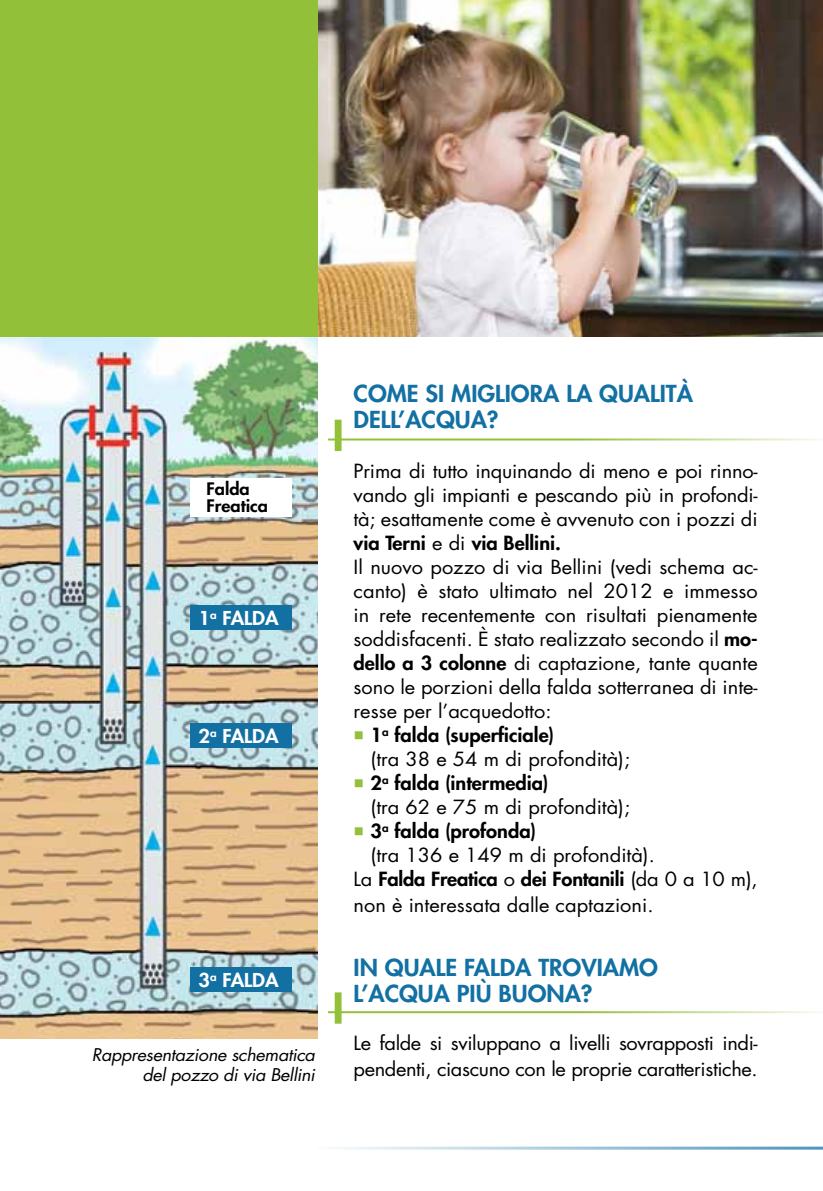
<style>
.page{position:relative;width:823px;height:1191px;background:#fff}
.page>*{position:absolute;margin:0;border:0;box-sizing:border-box;transform-origin:0 0}
.t1{font:800 22.8px/26px "Futura";color:#1270a3;scale:1.05 1}
.t2{font:19px/24px "Futura";color:#000;scale:1.05 1}
.t3{font:19px/26px "Futura";letter-spacing:-.02em;color:#000;scale:1.05 1}
.t4{font:800 19px "Futura";letter-spacing:-.01em;color:#000;scale:1.05 1}
.t5{font:800 18.6px "Futura";color:#fff;scale:1.07 1}
.t6{font:italic 17.2px/20px "Futura";letter-spacing:-.02em;color:#000;text-align:right;scale:1.05 1}
.t7{font:800 16.8px/17.6px "Futura";color:#000;scale:1.07 1}
.s1{font-weight:800}
.s2{font-family:"Arial Unicode MS";font-size:18px;color:#92c039}
.s3{font-family:"Arial Unicode MS";font-weight:400;font-size:18px;color:#92c039}
.s4{font-weight:400}
</style>
<div class="page">
<img style="left:317px;top:0;width:505px;height:336px">
<img style="left:0;top:336px;width:317px;height:702px">
<div style="left:0;top:0;width:317px;height:336px;background:#92c039"></div>
<hr style="left:328px;top:438px;width:494px;height:2px;background:#92c039">
<div style="left:334px;top:420px;width:7px;height:31px;background:#92c039;border:2px solid #92c039"></div>
<hr style="left:328px;top:1011px;width:494px;height:2px;background:#92c039">
<svg style="left:334px;top:992px;width:7px;height:31px"></svg>
<hr style="left:317px;top:1146px;width:505px;height:3px;background:#1270a3">
<div style="left:190px;top:606px;width:101px;height:24px;background:#1270a3"></div>
<div style="left:190px;top:723px;width:101px;height:24px;background:#1270a3"></div>
<div style="left:190px;top:479px;width:101px;height:38px;background:#fff"></div>
<div style="left:190px;top:967px;width:101px;height:24px;background:#1270a3"></div>
<p class="t7" style="left:206px;top:479px;width:59px">Falda<br>Freatica</p>
<p class="t5" style="left:198px;top:606px;width:76px">1<sup>a</sup> FALDA</p>
<p class="t5" style="left:198px;top:724px;width:76px">2<sup>a</sup> FALDA</p>
<p class="t5" style="left:198px;top:967px;width:76px">3<sup>a</sup> FALDA</p>
<p class="t6" style="left:92px;top:1044px;width:214px">Rappresentazione schematica del pozzo di via Bellini</p>
<p class="t1" style="left:353px;top:380px;width:324px">COME SI MIGLIORA LA QUALITÀ<br>DELL</p>
<p class="t1" style="left:398px;top:406px;width:97px">’ACQUA?</p>
<p class="t2" style="left:353px;top:459px;width:386px">Prima di tutto inquinando di meno e poi rinno&shy;vando gli impianti e pescando più in profondi&shy;tà; esattamente come è avvenuto con i pozzi di <span class="s1">via Terni</span> e di <span class="s1">via Bellini.<br></span>Il nuovo pozzo di via Bellini (vedi schema ac&shy;canto) è stato ultimato nel 2012 e immesso in rete recentemente con risultati pienamente soddisfacenti. È stato realizzato secondo il <span class="s1">mo&shy;dello a 3 colonne</span> di captazione, tante quante sono le porzioni della falda sotterranea di inte&shy;resse per l’acquedotto:</p>
<p class="t2" style="left:370px;top:723px;width:248px;text-indent:-17px"><span class="s2">■</span> <span class="s1">1</span><sup>a</sup> <span class="s1">falda (superficiale)<br></span>(tra 38 e 54 m di profondità);</p>
<p class="t2" style="left:370px;top:771px;width:248px;text-indent:-17px"><span class="s2">■</span> <span class="s1">2</span><sup>a</sup> <span class="s1">falda (intermedia)<br></span>(tra 62 e 75 m di profondità);</p>
<p class="t4" style="left:353px;top:818px;width:175px"><span class="s3">■</span> 3<sup>a</sup> falda (profonda)</p>
<p class="t2" style="left:370px;top:843px;width:272px">(tra 136 e 149 m di profondità).</p>
<p class="t4" style="left:353px;top:866px;width:386px"><span class="s4">La</span> Falda Freatica <span class="s4">o</span> dei Fontanili <span class="s4">(da 0 a 10 m),</span></p>
<p class="t2" style="left:353px;top:893px;width:287px">non è interessata dalle captazioni.</p>
<p class="t1" style="left:353px;top:954px;width:191px">IN QUALE FALDA TROV</p>
<p class="t1" style="left:596px;top:954px;width:59px">IAMO</p>
<p class="t1" style="left:353px;top:980px;width:229px">L’ACQUA PIÙ BUONA?</p>
<p class="t3" style="left:353px;top:1030px;width:386px">Le falde si sviluppano a livelli sovrapposti indi&shy;pendenti, ciascuno con le proprie caratteristiche.</p>
</div>
